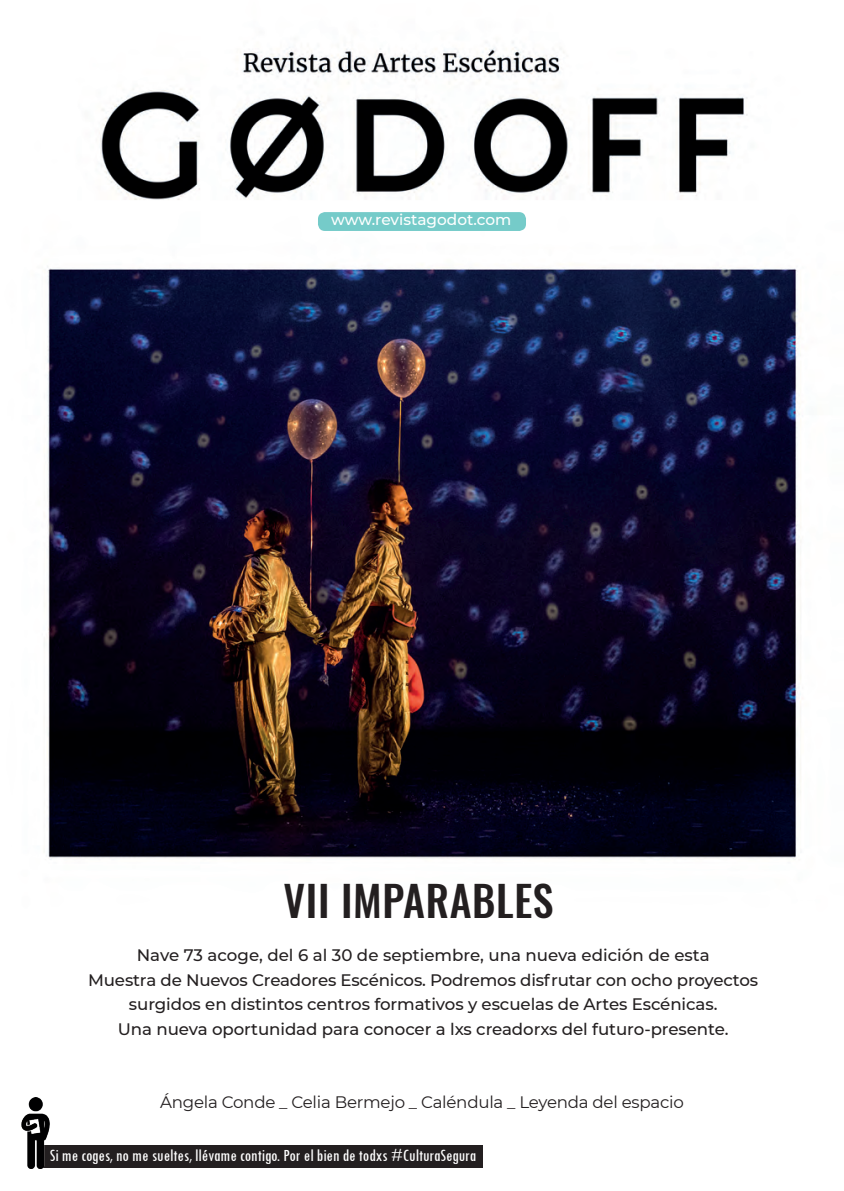
<style>
.page{position:relative;width:844px;height:1191px;background:#fff}
.page>*{position:absolute;margin:0;border:0;box-sizing:border-box;transform-origin:0 0}
.t1{font:500 42px "Oswald";letter-spacing:.015em;color:#231f20}
.t2{font:500 condensed 17.68px "Tw Cen";color:#fff}
.t3{font:500 16.62px/24.5px "Montserrat";letter-spacing:-.005em;color:#231f20;text-align:center}
.t4{font:16.62px "Montserrat";letter-spacing:-.015em;color:#231f20}
.t5{font:500 15.22px "Montserrat";color:#fff}
</style>
<div class="page">
<img style="left:28px;top:42px;width:773px;height:1127px">
<div style="left:41px;top:1145px;width:441px;height:23px;background:#231f20"></div>
<img style="left:21px;top:1098px;width:50px;height:70px">
<div style="left:318px;top:212px;width:208px;height:19px;background:#75cbc9;border-radius:7px"></div>
<p class="t5" style="left:331px;top:209px;width:182px">www.revistagodot.com</p>
<p class="t1" style="left:283px;top:871px;width:271px">VII IMPARABLES</p>
<p class="t3" style="left:137px;top:942px;width:574px">Nave 73 acoge, del 6 al 30 de septiembre, una nueva edición de esta</p>
<p class="t3" style="left:88px;top:967px;width:671px">Muestra de Nuevos Creadores Escénicos. Podremos disfrutar con ocho proyectos surgidos en distintos centros formativos y escuelas de Artes Escénicas.</p>
<p class="t3" style="left:118px;top:1016px;width:612px">Una nueva oportunidad para conocer a lxs creadorxs del futuro-presente.</p>
<p class="t4" style="left:160px;top:1090px;width:525px">Ángela Conde _ Celia Bermejo _ Caléndula _ Leyenda del espacio</p>
<p class="t2" style="left:50px;top:1144px;width:428px">Si me coges, no me sueltes, llévame contigo. Por el bien de todxs #CulturaSegura</p>
</div>
